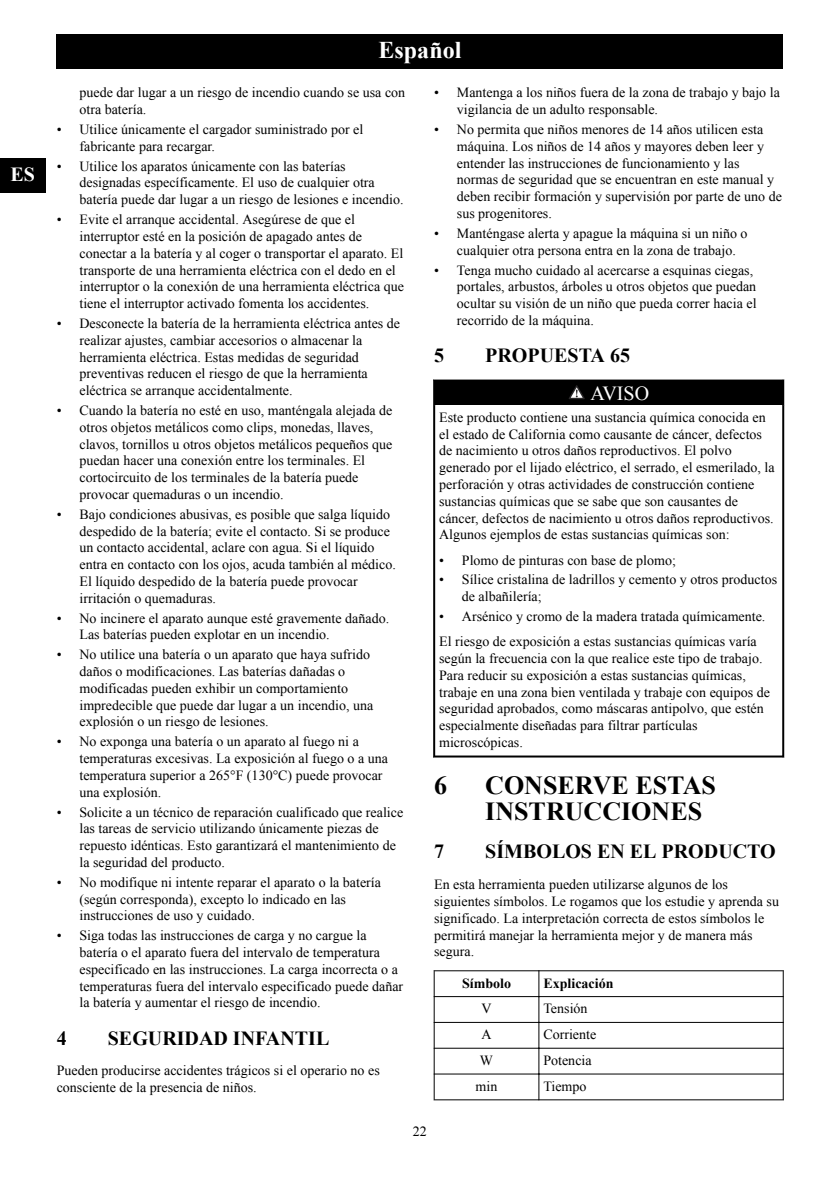
<style>
.page{position:relative;width:840px;height:1191px;background:#fff}
.page>*{position:absolute;margin:0;border:0;box-sizing:border-box;transform-origin:0 0}
.t1{font:700 26px/26px "Times New Roman";color:#000}
.t2{font:700 24px "Times New Roman";color:#fff}
.t3{font:700 20px "Times New Roman";color:#000}
.t4{font:20px "Times New Roman";color:#fff}
.t5{font:700 20px "Times New Roman";color:#fff}
.t6{font:14px/16.8px "Times New Roman";color:#000}
.t7{font:700 14px "Times New Roman";color:#000}
</style>
<div class="page">
<div style="left:435px;top:381px;width:346px;height:24px;background:#000"></div>
<svg style="left:569px;top:385px;width:15px;height:14px"></svg>
<hr style="left:433px;top:379px;width:349px;height:2px;background:#000">
<hr style="left:433px;top:379px;width:2px;height:26px;background:#000">
<hr style="left:781px;top:379px;width:2px;height:26px;background:#000">
<hr style="left:433px;top:755px;width:349px;height:2px;background:#000">
<hr style="left:433px;top:405px;width:2px;height:352px;background:#000">
<hr style="left:781px;top:405px;width:2px;height:352px;background:#000">
<hr style="left:433px;top:970px;width:105px;height:1px;background:#000">
<hr style="left:433px;top:996px;width:106px;height:1px;background:#000">
<hr style="left:538px;top:970px;width:245px;height:1px;background:#000">
<hr style="left:538px;top:996px;width:245px;height:1px;background:#000">
<hr style="left:433px;top:1022px;width:106px;height:1px;background:#000">
<hr style="left:538px;top:1022px;width:245px;height:1px;background:#000">
<hr style="left:433px;top:1047px;width:106px;height:1px;background:#000">
<hr style="left:538px;top:1047px;width:245px;height:1px;background:#000">
<hr style="left:433px;top:1073px;width:106px;height:1px;background:#000">
<hr style="left:538px;top:1073px;width:245px;height:1px;background:#000">
<svg style="left:538px;top:970px;width:1px;height:129px"></svg>
<hr style="left:433px;top:1099px;width:105px;height:1px;background:#000">
<svg style="left:433px;top:970px;width:1px;height:130px"></svg>
<svg style="left:782px;top:970px;width:1px;height:129px"></svg>
<hr style="left:538px;top:1099px;width:245px;height:1px;background:#000">
<div style="left:57px;top:34px;width:725px;height:34px;background:#000"></div>
<div style="left:0;top:159px;width:45px;height:34px;background:#000"></div>
<h3 class="t5" style="left:10px;top:164px;width:26px">ES</h3>
<h2 class="t2" style="left:378px;top:36px;width:84px">Español</h2>
<p class="t6" style="left:79px;top:84px;width:327px">puede dar lugar a un riesgo de incendio cuando se usa con otra batería.</p>
<p class="t6" style="left:79px;top:121px;width:285px;text-indent:-23px">• Utilice únicamente el cargador suministrado por el fabricante para recargar.</p>
<p class="t6" style="left:79px;top:157px;width:325px;text-indent:-23px">• Utilice los aparatos únicamente con las baterías designadas específicamente. El uso de cualquier otra batería puede dar lugar a un riesgo de lesiones e incendio.</p>
<p class="t6" style="left:79px;top:211px;width:326px;text-indent:-23px">• Evite el arranque accidental. Asegúrese de que el interruptor esté en la posición de apagado antes de conectar a la batería y al coger o transportar el aparato. El transporte de una herramienta eléctrica con el dedo en el interruptor o la conexión de una herramienta eléctrica que tiene el interruptor activado fomenta los accidentes.</p>
<p class="t6" style="left:79px;top:315px;width:322px;text-indent:-23px">• Desconecte la batería de la herramienta eléctrica antes de realizar ajustes, cambiar accesorios o almacenar la herramienta eléctrica. Estas medidas de seguridad preventivas reducen el riesgo de que la herramienta eléctrica se arranque accidentalmente.</p>
<p class="t6" style="left:79px;top:402px;width:314px;text-indent:-23px">• Cuando la batería no esté en uso, manténgala alejada de otros objetos metálicos como clips, monedas, llaves, clavos, tornillos u otros objetos metálicos pequeños que puedan hacer una conexión entre los terminales. El cortocircuito de los terminales de la batería puede provocar quemaduras o un incendio.</p>
<p class="t6" style="left:79px;top:505px;width:318px;text-indent:-23px">• Bajo condiciones abusivas, es posible que salga líquido despedido de la batería; evite el contacto. Si se produce un contacto accidental, aclare con agua. Si el líquido entra en contacto con los ojos, acuda también al médico.<br>El líquido despedido de la batería puede provocar irritación o quemaduras.</p>
<p class="t6" style="left:79px;top:609px;width:311px;text-indent:-23px">• No incinere el aparato aunque esté gravemente dañado.<br>Las baterías pueden explotar en un incendio.</p>
<p class="t6" style="left:79px;top:646px;width:295px;text-indent:-23px">• No utilice una batería o un aparato que haya sufrido daños o modificaciones. Las baterías dañadas o modificadas pueden exhibir un comportamiento impredecible que puede dar lugar a un incendio, una explosión o un riesgo de lesiones.</p>
<p class="t6" style="left:79px;top:733px;width:310px;text-indent:-23px">• No exponga una batería o un aparato al fuego ni a temperaturas excesivas. La exposición al fuego o a una temperatura superior a 265°F (130°C) puede provocar una explosión.</p>
<p class="t6" style="left:79px;top:803px;width:325px;text-indent:-23px">• Solicite a un técnico de reparación cualificado que realice las tareas de servicio utilizando únicamente piezas de repuesto idénticas. Esto garantizará el mantenimiento de la seguridad del producto.</p>
<p class="t6" style="left:79px;top:873px;width:303px;text-indent:-23px">• No modifique ni intente reparar el aparato o la batería (según corresponda), excepto lo indicado en las instrucciones de uso y cuidado.</p>
<p class="t6" style="left:79px;top:927px;width:325px;text-indent:-23px">• Siga todas las instrucciones de carga y no cargue la batería o el aparato fuera del intervalo de temperatura especificado en las instrucciones. La carga incorrecta o a temperaturas fuera del intervalo especificado puede dañar la batería y aumentar el riesgo de incendio.</p>
<h3 class="t3" style="left:57px;top:1026px;width:11px">4</h3>
<h3 class="t3" style="left:108px;top:1026px;width:223px">SEGURIDAD INFANTIL</h3>
<p class="t6" style="left:57px;top:1062px;width:324px">Pueden producirse accidentes trágicos si el operario no es consciente de la presencia de niños.</p>
<p class="t6" style="left:456px;top:84px;width:324px;text-indent:-23px">• Mantenga a los niños fuera de la zona de trabajo y bajo la vigilancia de un adulto responsable.</p>
<p class="t6" style="left:456px;top:121px;width:326px;text-indent:-23px">• No permita que niños menores de 14 años utilicen esta máquina. Los niños de 14 años y mayores deben leer y entender las instrucciones de funcionamiento y las normas de seguridad que se encuentran en este manual y deben recibir formación y supervisión por parte de uno de sus progenitores.</p>
<p class="t6" style="left:456px;top:225px;width:292px;text-indent:-23px">• Manténgase alerta y apague la máquina si un niño o cualquier otra persona entra en la zona de trabajo.</p>
<p class="t6" style="left:456px;top:261px;width:301px;text-indent:-23px">• Tenga mucho cuidado al acercarse a esquinas ciegas, portales, arbustos, árboles u otros objetos que puedan ocultar su visión de un niño que pueda correr hacia el recorrido de la máquina.</p>
<h3 class="t3" style="left:434px;top:344px;width:11px">5</h3>
<h3 class="t3" style="left:485px;top:344px;width:146px">PROPUESTA 65</h3>
<h3 class="t4" style="left:590px;top:382px;width:60px">AVISO</h3>
<p class="t6" style="left:439px;top:408px;width:337px">Este producto contiene una sustancia química conocida en el estado de California como causante de cáncer, defectos de nacimiento u otros daños reproductivos. El polvo generado por el lijado eléctrico, el serrado, el esmerilado, la perforación y otras actividades de construcción contiene sustancias químicas que se sabe que son causantes de cáncer, defectos de nacimiento u otros daños reproductivos.<br>Algunos ejemplos de estas sustancias químicas son:</p>
<p class="t6" style="left:439px;top:551px;width:238px">• Plomo de pinturas con base de plomo;</p>
<p class="t6" style="left:461px;top:571px;width:316px;text-indent:-23px">• Sílice cristalina de ladrillos y cemento y otros productos de albañilería;</p>
<p class="t6" style="left:439px;top:603px;width:327px;line-height:25.2px">• Arsénico y cromo de la madera tratada químicamente.<br>El riesgo de exposición a estas sustancias químicas varía</p>
<p class="t6" style="left:439px;top:650px;width:332px">según la frecuencia con la que realice este tipo de trabajo.<br>Para reducir su exposición a estas sustancias químicas, trabaje en una zona bien ventilada y trabaje con equipos de seguridad aprobados, como máscaras antipolvo, que estén especialmente diseñadas para filtrar partículas microscópicas.</p>
<h1 class="t1" style="left:434px;top:772px;width:14px">6</h1>
<h1 class="t1" style="left:485px;top:772px;width:232px">CONSERVE ESTAS<br>INSTRUCCIONES</h1>
<h3 class="t3" style="left:434px;top:840px;width:11px">7</h3>
<h3 class="t3" style="left:485px;top:840px;width:292px">SÍMBOLOS EN EL PRODUCTO</h3>
<p class="t6" style="left:434px;top:876px;width:346px">En esta herramienta pueden utilizarse algunos de los siguientes símbolos. Le rogamos que los estudie y aprenda su significado. La interpretación correcta de estos símbolos le permitirá manejar la herramienta mejor y de manera más segura.</p>
<p class="t7" style="left:461px;top:975px;width:51px">Símbolo</p>
<p class="t7" style="left:543px;top:975px;width:72px">Explicación</p>
<p class="t6" style="left:481px;top:1000px;width:12px">V</p>
<p class="t6" style="left:543px;top:1000px;width:46px">Tensión</p>
<p class="t6" style="left:481px;top:1026px;width:12px">A</p>
<p class="t6" style="left:543px;top:1026px;width:54px">Corriente</p>
<p class="t6" style="left:479px;top:1052px;width:15px">W</p>
<p class="t6" style="left:543px;top:1052px;width:50px">Potencia</p>
<p class="t6" style="left:475px;top:1077px;width:23px">min</p>
<p class="t6" style="left:543px;top:1077px;width:45px">Tiempo</p>
<p class="t6" style="left:413px;top:1122px;width:15px">22</p>
</div>
